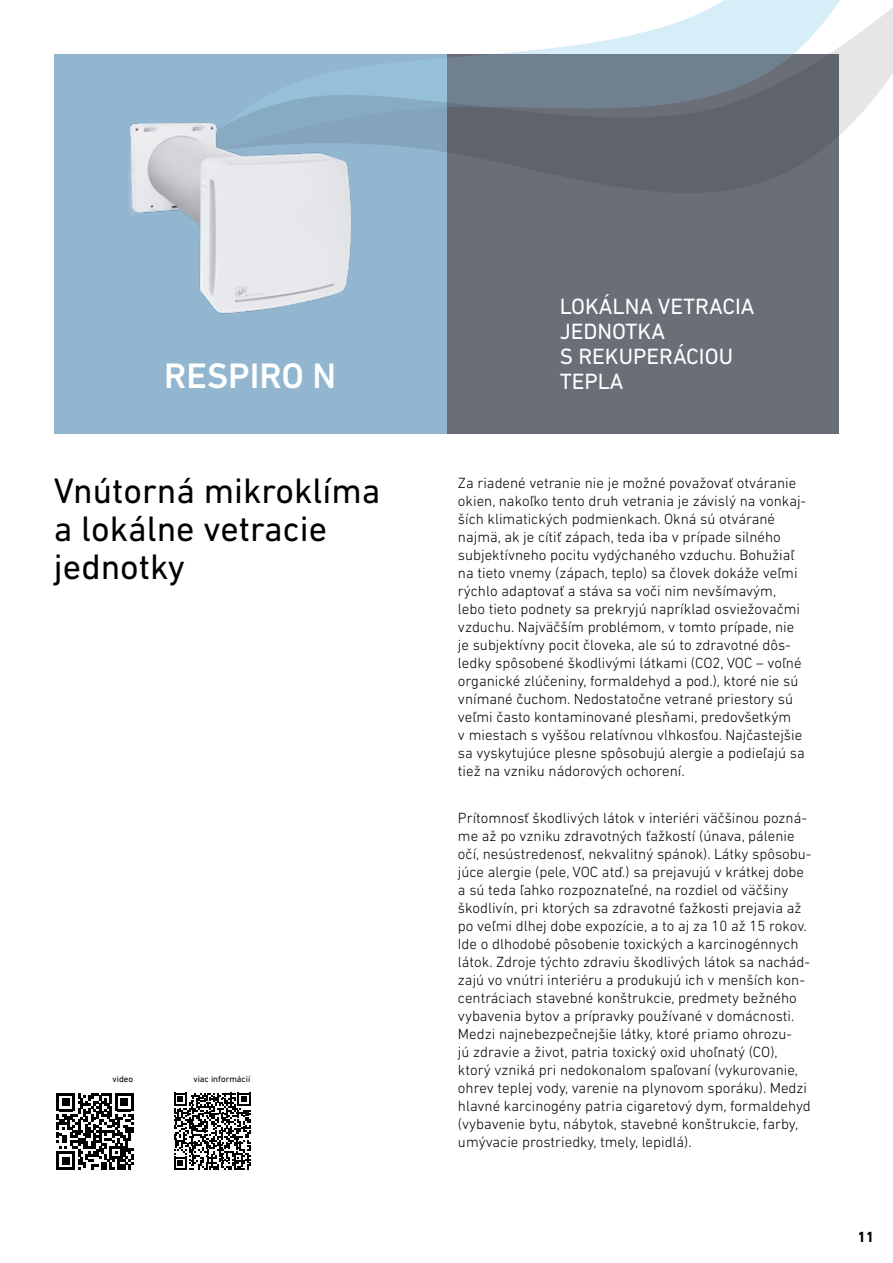
<style>
.page{position:relative;width:893px;height:1263px;background:#fff}
.page>*{position:absolute;margin:0;border:0;box-sizing:border-box;transform-origin:0 0}
.t1{font:36px/38.1px "DIN Next LT Pro";color:#000}
.t2{font:500 36px "DIN Next LT Pro";color:#fff}
.t3{font:22.5px/24.9px "DIN Next LT Pro";color:#fff}
.t4{font:300 15px/18px "DIN Next LT Pro";color:#000}
.t5{font:700 15px "DIN Next LT Pro";color:#000}
.t6{font:9px "DIN Next LT Pro";color:#000}
</style>
<div class="page">
<div style="left:446px;top:54px;width:393px;height:380px;background:#6a6e77"></div>
<div style="left:54px;top:54px;width:392px;height:380px;background:#92b6d0"></div>
<svg style="left:366px;top:0;width:527px;height:216px"></svg>
<img style="left:128px;top:95px;width:238px;height:219px">
<svg style="left:174px;top:1093px;width:77px;height:77px"></svg>
<svg style="left:56px;top:1093px;width:77px;height:77px"></svg>
<h2 class="t3" style="left:560px;top:294px;width:196px">LOKÁLNA VETRACIA<br>JEDNOTKA<br>S REKUPERÁCIOU</h2>
<h1 class="t2" style="left:164px;top:355px;width:174px">RESPIRO N</h1>
<h2 class="t3" style="left:560px;top:369px;width:65px">TEPLA</h2>
<h1 class="t1" style="left:54px;top:471px;width:328px">Vnútorná mikroklíma a lokálne vetracie jednotky</h1>
<p class="t4" style="left:458px;top:473px;width:350px">Za riadené vetranie nie je možné považovať otváranie okien, nakoľko tento druh vetrania je závislý na vonkaj&shy;ších klimatických podmienkach. Okná sú otvárané najmä, ak je cítiť zápach, teda iba v prípade silného subjektívneho pocitu vydýchaného vzduchu. Bohužiaľ na tieto vnemy (zápach, teplo) sa človek dokáže veľmi rýchlo adaptovať a stáva sa voči nim nevšímavým, lebo tieto podnety sa prekryjú napríklad osviežovačmi vzduchu. Najväčším problémom, v tomto prípade, nie je subjektívny pocit človeka, ale sú to zdravotné dôs&shy;ledky spôsobené škodlivými látkami (CO2, VOC – voľné organické zlúčeniny, formaldehyd a pod.), ktoré nie sú vnímané čuchom. Nedostatočne vetrané priestory sú veľmi často kontaminované plesňami, predovšetkým<br>v miestach s vyššou relatívnou vlhkosťou. Najčastejšie sa vyskytujúce plesne spôsobujú alergie a podieľajú sa tiež na vzniku nádorových ochorení.</p>
<p class="t4" style="left:458px;top:809px;width:355px">Prítomnosť škodlivých látok v interiéri väčšinou pozná&shy;me až po vzniku zdravotných ťažkostí (únava, pálenie očí, nesústredenosť, nekvalitný spánok). Látky spôsobu&shy;júce alergie (pele, VOC atď.) sa prejavujú v krátkej dobe a sú teda ľahko rozpoznateľné, na rozdiel od väčšiny škodlivín, pri ktorých sa zdravotné ťažkosti prejavia až po veľmi dlhej dobe expozície, a to aj za 10 až 15 rokov.<br>Ide o dlhodobé pôsobenie toxických a karcinogénnych látok. Zdroje týchto zdraviu škodlivých látok sa nachád&shy;zajú vo vnútri interiéru a produkujú ich v menších kon&shy;centráciach stavebné konštrukcie, predmety bežného vybavenia bytov a prípravky používané v domácnosti.<br>Medzi najnebezpečnejšie látky, ktoré priamo ohrozu-<br>jú zdravie a život, patria toxický oxid uhoľnatý (CO), ktorý vzniká pri nedokonalom spaľovaní (vykurovanie, ohrev teplej vody, varenie na plynovom sporáku). Medzi hlavné karcinogény patria cigaretový dym, formaldehyd (vybavenie bytu, nábytok, stavebné konštrukcie, farby, umývacie prostriedky, tmely, lepidlá).</p>
<p class="t6" style="left:113px;top:1074px;width:22px">video</p>
<p class="t6" style="left:193px;top:1074px;width:58px">viac informácií</p>
<p class="t5" style="left:858px;top:1228px;width:18px">11</p>
</div>
